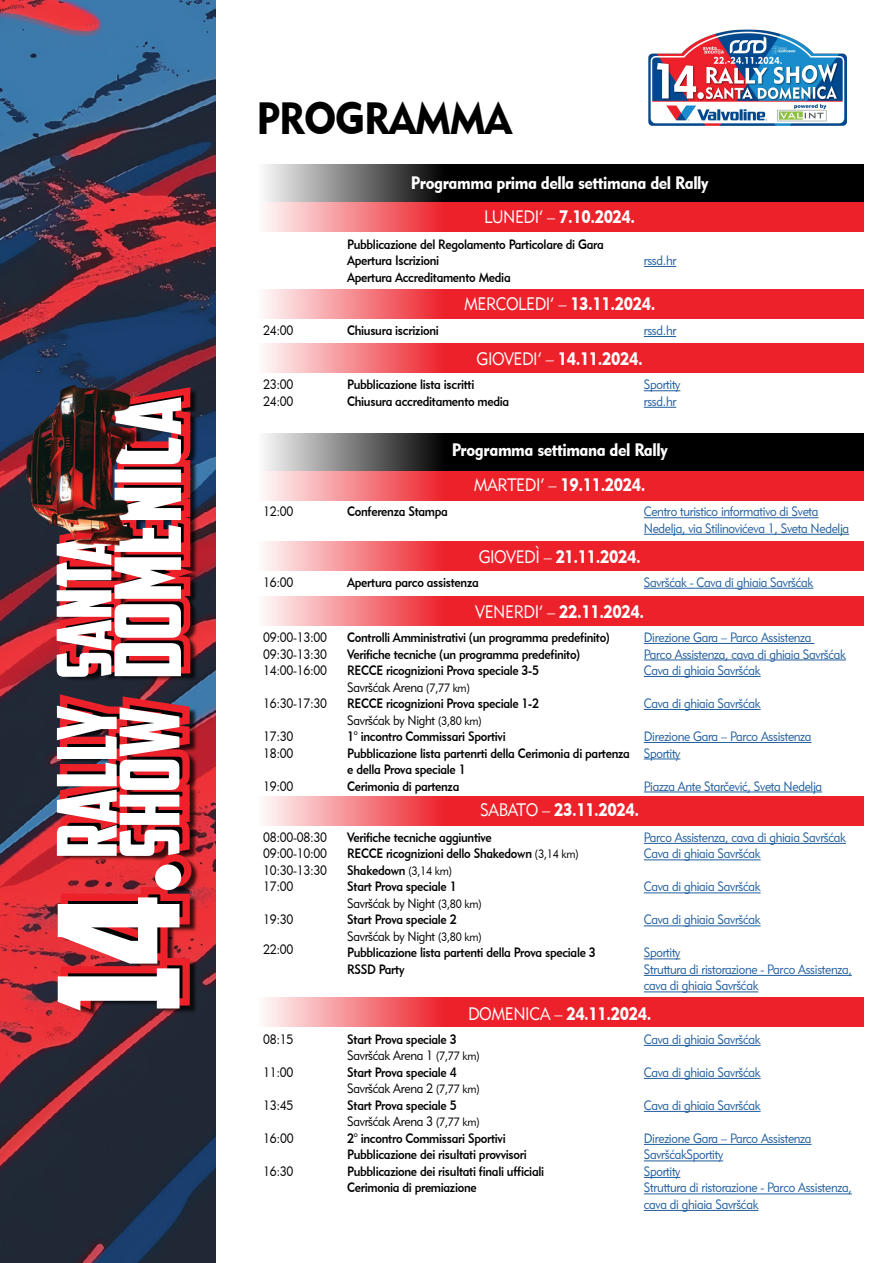
<style>
.page{position:relative;width:893px;height:1263px;background:#fff}
.page>*{position:absolute;margin:0;border:0;box-sizing:border-box;transform-origin:0 0}
.t1{font:45px "Geometric 415 BT Black A";letter-spacing:-.025em;color:#000;scale:.9 1}
.t2{font:18px "Geometric 415 BT Black A";letter-spacing:-.025em;color:#fff;scale:.9 1}
.t3{font:18px "Geometric 415 BT Lite A";letter-spacing:-.025em;color:#fff;scale:.9 1}
.t4{font:13.5px/16.5px "Geometric 415 BT Medium A";letter-spacing:-.025em;color:#000;scale:.9 1}
.t5{font:13.5px/16.5px "Geometric 415 BT Lite A";letter-spacing:-.025em;color:#215e9e;scale:.9 1}
.t6{font:13.5px/16.5px "Geometric 415 BT Lite A";letter-spacing:-.025em;color:#000;text-align:justify;scale:.9 1}
.s1{font-family:"Geometric 415 BT Lite A"}
.s2{font-family:"Geometric 415 BT Black A"}
.s3{font-size:12px}
.s4{font-family:"Geometric 415 BT Lite A";font-size:12px}
</style>
<div class="page">
<div style="left:257px;top:165px;width:606px;height:37px;background:#000"></div>
<div style="left:257px;top:202px;width:606px;height:30px;background:#ed212a"></div>
<div style="left:257px;top:289px;width:606px;height:30px;background:#ed212a"></div>
<div style="left:257px;top:343px;width:606px;height:29px;background:#ed212a"></div>
<div style="left:257px;top:471px;width:606px;height:29px;background:#ed212a"></div>
<div style="left:257px;top:541px;width:606px;height:30px;background:#ed212a"></div>
<div style="left:257px;top:596px;width:606px;height:30px;background:#ed212a"></div>
<div style="left:257px;top:796px;width:606px;height:29px;background:#ed212a"></div>
<div style="left:257px;top:997px;width:606px;height:30px;background:#ed212a"></div>
<div style="left:257px;top:433px;width:606px;height:38px;background:#000"></div>
<svg style="left:257px;top:164px;width:192px;height:68px"></svg>
<svg style="left:257px;top:289px;width:179px;height:30px"></svg>
<svg style="left:257px;top:343px;width:192px;height:30px"></svg>
<svg style="left:257px;top:433px;width:192px;height:68px"></svg>
<svg style="left:257px;top:541px;width:179px;height:30px"></svg>
<svg style="left:257px;top:796px;width:179px;height:29px"></svg>
<svg style="left:257px;top:997px;width:179px;height:30px"></svg>
<svg style="left:257px;top:596px;width:179px;height:30px"></svg>
<hr style="left:644px;top:266px;width:32px;height:1px;background:#215e9e">
<hr style="left:644px;top:643px;width:170px;height:1px;background:#215e9e">
<hr style="left:644px;top:660px;width:202px;height:1px;background:#215e9e">
<hr style="left:644px;top:676px;width:117px;height:1px;background:#215e9e">
<hr style="left:644px;top:709px;width:117px;height:1px;background:#215e9e">
<hr style="left:644px;top:742px;width:167px;height:1px;background:#215e9e">
<hr style="left:644px;top:759px;width:36px;height:1px;background:#215e9e">
<hr style="left:644px;top:792px;width:178px;height:1px;background:#215e9e">
<hr style="left:644px;top:843px;width:202px;height:1px;background:#215e9e">
<hr style="left:644px;top:859px;width:117px;height:1px;background:#215e9e">
<hr style="left:644px;top:892px;width:117px;height:1px;background:#215e9e">
<hr style="left:644px;top:925px;width:117px;height:1px;background:#215e9e">
<hr style="left:644px;top:958px;width:36px;height:1px;background:#215e9e">
<hr style="left:644px;top:975px;width:208px;height:1px;background:#215e9e">
<hr style="left:644px;top:991px;width:114px;height:1px;background:#215e9e">
<hr style="left:644px;top:1045px;width:117px;height:1px;background:#215e9e">
<hr style="left:644px;top:1078px;width:117px;height:1px;background:#215e9e">
<hr style="left:644px;top:1111px;width:117px;height:1px;background:#215e9e">
<hr style="left:644px;top:1144px;width:167px;height:1px;background:#215e9e">
<hr style="left:644px;top:1160px;width:79px;height:1px;background:#215e9e">
<hr style="left:644px;top:1177px;width:36px;height:1px;background:#215e9e">
<hr style="left:644px;top:1193px;width:208px;height:1px;background:#215e9e">
<hr style="left:644px;top:1210px;width:114px;height:1px;background:#215e9e">
<hr style="left:644px;top:390px;width:36px;height:1px;background:#215e9e">
<hr style="left:644px;top:407px;width:32px;height:1px;background:#215e9e">
<hr style="left:644px;top:336px;width:32px;height:1px;background:#215e9e">
<hr style="left:644px;top:588px;width:169px;height:1px;background:#215e9e">
<hr style="left:644px;top:517px;width:174px;height:1px;background:#215e9e">
<hr style="left:644px;top:534px;width:205px;height:1px;background:#215e9e">
<img style="left:0;top:0;width:215px;height:1263px">
<svg style="left:41px;top:383px;width:161px;height:296px"></svg>
<img style="left:7px;top:377px;width:130px;height:178px">
<div style="left:62px;top:856px;width:137px;height:161px;background:#000;opacity:.75"></div>
<svg style="left:53px;top:690px;width:163px;height:323px"></svg>
<img style="left:648px;top:29px;width:199px;height:96px">
<h1 class="t1" style="left:256px;top:90px;width:285px">PROGRAMMA</h1>
<h2 class="t2" style="left:411px;top:171px;width:332px">Programma prima della settimana del Rally</h2>
<h2 class="t2" style="left:484px;top:205px;width:169px"><span class="s1">LUNEDI’ –</span> 7.10.2024.</h2>
<p class="t4" style="left:347px;top:235px;width:287px">Pubblicazione del Regolamento Particolare di Gara<br>Apertura Iscrizioni<br>Apertura Accreditamento Media</p>
<p class="t5" style="left:644px;top:252px;width:37px">rssd.hr</p>
<h2 class="t3" style="left:464px;top:292px;width:214px">MERCOLEDI’ – <span class="s2">13.11.2024.</span></h2>
<p class="t6" style="left:263px;top:322px;width:35px">24:00</p>
<p class="t4" style="left:347px;top:322px;width:103px">Chiusura iscrizioni</p>
<p class="t5" style="left:644px;top:322px;width:37px">rssd.hr</p>
<h2 class="t2" style="left:477px;top:348px;width:186px"><span class="s1">GIOVEDI’ –</span> 14.11.2024.</h2>
<p class="t6" style="left:263px;top:376px;width:35px">23:00<br>24:00</p>
<p class="t4" style="left:347px;top:376px;width:182px">Pubblicazione lista iscritti<br>Chiusura accreditamento media</p>
<p class="t5" style="left:644px;top:376px;width:42px">Sportity rssd.hr</p>
<h2 class="t2" style="left:452px;top:438px;width:241px">Programma settimana del Rally</h2>
<h2 class="t2" style="left:474px;top:473px;width:192px"><span class="s1">MARTEDI’ –</span> 19.11.2024.</h2>
<p class="t6" style="left:263px;top:503px;width:35px">12:00</p>
<p class="t4" style="left:347px;top:503px;width:113px">Conferenza Stampa</p>
<p class="t5" style="left:644px;top:503px;width:230px">Centro turistico informativo di Sveta<br>Nedelja, via Stilinovićeva 1, Sveta Nedelja</p>
<h2 class="t2" style="left:479px;top:545px;width:182px"><span class="s1">GIOVEDÌ –</span> 21.11.2024.</h2>
<p class="t6" style="left:263px;top:574px;width:35px">16:00</p>
<p class="t4" style="left:347px;top:574px;width:148px">Apertura parco assistenza</p>
<p class="t5" style="left:644px;top:574px;width:190px">Savršćak - Cava di ghiaia Savršćak</p>
<p class="t6" style="left:263px;top:629px;width:72px">09:00-13:00<br>09:30-13:30<br>14:00-16:00</p>
<p class="t6" style="left:263px;top:695px;width:72px">16:30-17:30</p>
<p class="t6" style="left:263px;top:728px;width:35px">17:30<br>18:00</p>
<p class="t6" style="left:263px;top:777px;width:35px">19:00</p>
<p class="t6" style="left:263px;top:829px;width:72px">08:00-08:30<br>09:00-10:00<br>10:30-13:30<br>17:00</p>
<p class="t6" style="left:263px;top:911px;width:35px">19:30</p>
<p class="t6" style="left:263px;top:941px;width:35px">22:00</p>
<p class="t6" style="left:263px;top:1031px;width:35px">08:15</p>
<p class="t6" style="left:263px;top:1064px;width:35px">11:00</p>
<p class="t6" style="left:263px;top:1097px;width:35px">13:45</p>
<p class="t6" style="left:263px;top:1130px;width:35px">16:00</p>
<p class="t6" style="left:263px;top:1163px;width:35px">16:30</p>
<h2 class="t2" style="left:475px;top:601px;width:189px"><span class="s1">VENERDI’ –</span> 22.11.2024.</h2>
<p class="t4" style="left:347px;top:629px;width:293px">Controlli Amministrativi (un programma predefinito)<br>Verifiche tecniche (un programma predefinito)<br>RECCE ricognizioni Prova speciale 3-5</p>
<p class="t6" style="left:347px;top:678px;width:138px">Savršćak Arena <span class="s3">(7,77 km)</span></p>
<p class="t4" style="left:347px;top:695px;width:215px">RECCE ricognizioni Prova speciale 1-2</p>
<p class="t6" style="left:347px;top:711px;width:151px">Savršćak by Night <span class="s3">(3,80 km)</span></p>
<p class="t4" style="left:347px;top:728px;width:316px">1° incontro Commissari Sportivi<br>Pubblicazione lista partenrti della Cerimonia di partenza e della Prova speciale 1<br>Cerimonia di partenza</p>
<p class="t5" style="left:644px;top:629px;width:226px">Direzione Gara – Parco Assistenza<br>Parco Assistenza, cava di ghiaia Savršćak<br>Cava di ghiaia Savršćak</p>
<p class="t5" style="left:644px;top:695px;width:131px">Cava di ghiaia Savršćak</p>
<p class="t5" style="left:644px;top:728px;width:188px">Direzione Gara – Parco Assistenza<br>Sportity</p>
<p class="t5" style="left:644px;top:777px;width:200px">Piazza Ante Starčević, Sveta Nedelja</p>
<h2 class="t2" style="left:480px;top:799px;width:178px"><span class="s1">SABATO –</span> 23.11.2024.</h2>
<p class="t4" style="left:347px;top:829px;width:259px">Verifiche tecniche aggiuntive<br>RECCE ricognizioni dello Shakedown <span class="s4">(3,14 km)<br></span>Shakedown <span class="s4">(3,14 km)<br></span>Start Prova speciale 1</p>
<p class="t6" style="left:347px;top:895px;width:151px">Savršćak by Night <span class="s3">(3,80 km)</span></p>
<p class="t4" style="left:347px;top:911px;width:123px">Start Prova speciale 2</p>
<p class="t6" style="left:347px;top:928px;width:151px">Savršćak by Night <span class="s3">(3,80 km)</span></p>
<p class="t4" style="left:347px;top:944px;width:278px">Pubblicazione lista partenti della Prova speciale 3<br>RSSD Party</p>
<p class="t5" style="left:644px;top:829px;width:226px">Parco Assistenza, cava di ghiaia Savršćak<br>Cava di ghiaia Savršćak</p>
<p class="t5" style="left:644px;top:878px;width:131px">Cava di ghiaia Savršćak</p>
<p class="t5" style="left:644px;top:911px;width:131px">Cava di ghiaia Savršćak</p>
<p class="t5" style="left:644px;top:944px;width:233px">Sportity<br>Struttura di ristorazione - Parco Assistenza, cava di ghiaia Savršćak</p>
<h2 class="t2" style="left:468px;top:1002px;width:205px"><span class="s1">DOMENICA –</span> 24.11.2024.</h2>
<p class="t4" style="left:347px;top:1031px;width:123px">Start Prova speciale 3</p>
<p class="t6" style="left:347px;top:1047px;width:149px">Savršćak Arena 1 <span class="s3">(7,77 km)</span></p>
<p class="t4" style="left:347px;top:1064px;width:123px">Start Prova speciale 4</p>
<p class="t6" style="left:347px;top:1080px;width:149px">Savršćak Arena 2 <span class="s3">(7,77 km)</span></p>
<p class="t4" style="left:347px;top:1097px;width:123px">Start Prova speciale 5</p>
<p class="t6" style="left:347px;top:1113px;width:149px">Savršćak Arena 3 <span class="s3">(7,77 km)</span></p>
<p class="t4" style="left:347px;top:1130px;width:220px">2° incontro Commissari Sportivi Pubblicazione dei risultati provvisori Pubblicazione dei risultati finali ufficiali Cerimonia di premiazione</p>
<p class="t5" style="left:644px;top:1031px;width:131px">Cava di ghiaia Savršćak</p>
<p class="t5" style="left:644px;top:1064px;width:131px">Cava di ghiaia Savršćak</p>
<p class="t5" style="left:644px;top:1097px;width:131px">Cava di ghiaia Savršćak</p>
<p class="t5" style="left:644px;top:1130px;width:233px">Direzione Gara – Parco Assistenza<br>SavršćakSportity<br>Sportity<br>Struttura di ristorazione - Parco Assistenza, cava di ghiaia Savršćak</p>
</div>
